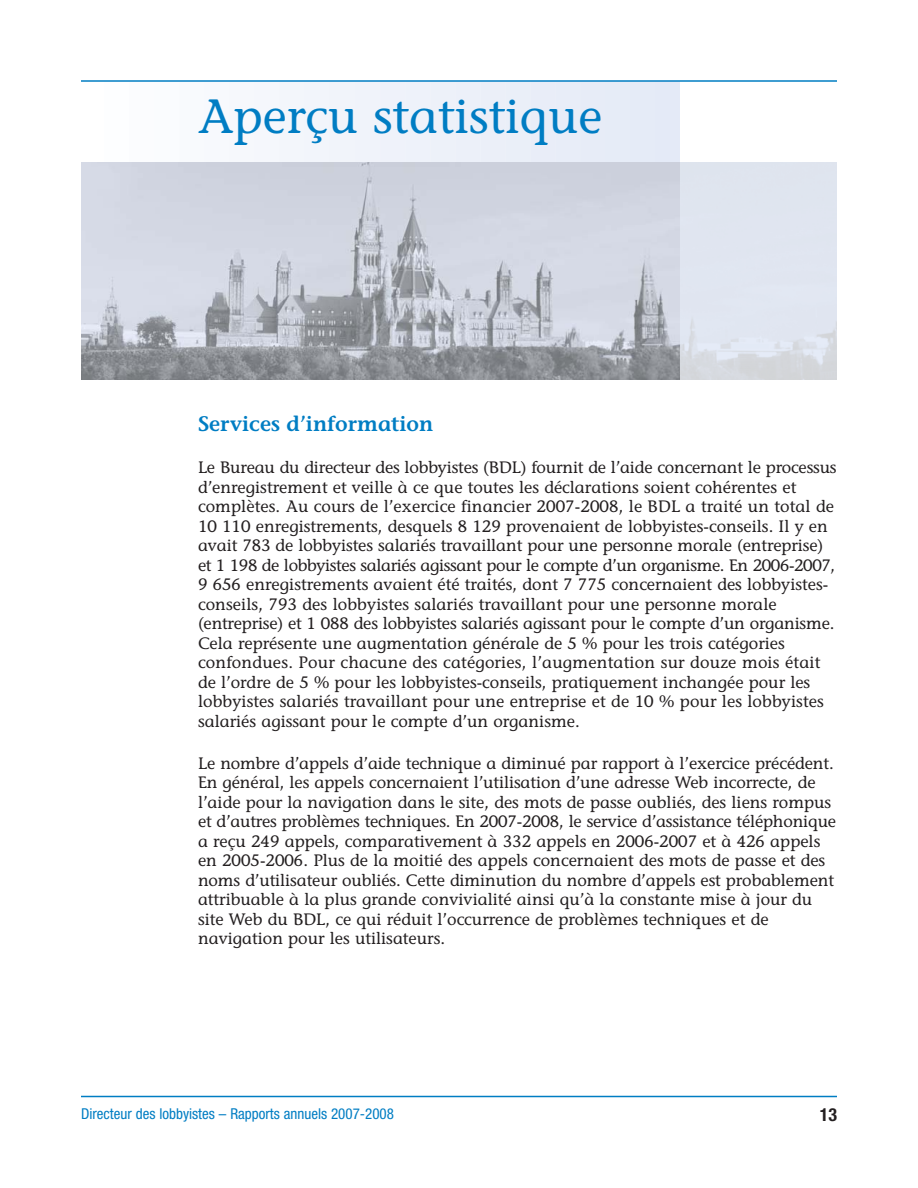
<style>
.page{position:relative;width:918px;height:1188px;background:#fff}
.page>*{position:absolute;margin:0;border:0;box-sizing:border-box;transform-origin:0 0}
.t1{font:48px "Stone Informal";color:#007dc3}
.t2{font:600 21px "Stone Informal";color:#007dc3}
.t3{font:700 condensed 18px "Helvetica Neue";color:#231f20}
.t4{font:16.5px/19.5px "Stone Informal";color:#231f20}
.t5{font:condensed 15px "Helvetica Neue";color:#007dc3}
</style>
<div class="page">
<svg style="left:81px;top:162px;width:599px;height:218px;background:#bfc3cd"></svg>
<div style="left:137px;top:81px;width:10px;height:81px;background:#fbfcfe"></div>
<div style="left:162px;top:81px;width:10px;height:81px;background:#fafcfe"></div>
<div style="left:188px;top:81px;width:9px;height:81px;background:#f8fafd"></div>
<div style="left:213px;top:81px;width:9px;height:81px;background:#f7f9fd"></div>
<div style="left:238px;top:81px;width:9px;height:81px;background:#f6f8fc"></div>
<div style="left:263px;top:81px;width:9px;height:81px;background:#f5f7fc"></div>
<div style="left:288px;top:81px;width:9px;height:81px;background:#f3f6fb"></div>
<div style="left:313px;top:81px;width:9px;height:81px;background:#f2f5fb"></div>
<div style="left:338px;top:81px;width:9px;height:81px;background:#f1f4fa"></div>
<div style="left:363px;top:81px;width:9px;height:81px;background:#f0f3fa"></div>
<div style="left:388px;top:81px;width:10px;height:81px;background:#eff2fa"></div>
<div style="left:413px;top:81px;width:10px;height:81px;background:#eef2fa"></div>
<div style="left:438px;top:81px;width:10px;height:81px;background:#edf1f9"></div>
<div style="left:463px;top:81px;width:10px;height:81px;background:#ecf0f9"></div>
<div style="left:488px;top:81px;width:10px;height:81px;background:#ebeff8"></div>
<div style="left:513px;top:81px;width:10px;height:81px;background:#eaeff8"></div>
<div style="left:538px;top:81px;width:10px;height:81px;background:#e9edf8"></div>
<div style="left:563px;top:81px;width:10px;height:81px;background:#e8edf8"></div>
<div style="left:589px;top:81px;width:9px;height:81px;background:#e7ecf7"></div>
<div style="left:614px;top:81px;width:9px;height:81px;background:#e6ecf7"></div>
<div style="left:639px;top:81px;width:9px;height:81px;background:#e5ebf7"></div>
<div style="left:664px;top:81px;width:9px;height:81px;background:#e4eaf7"></div>
<hr style="left:81px;top:80px;width:756px;height:2px;background:#007dc3">
<hr style="left:81px;top:1096px;width:756px;height:1px;background:#007dc3">
<h1 class="t1" style="left:198px;top:96px;width:406px">Aperçu statistique</h1>
<p class="t2" style="left:198px;top:415px;width:237px">Services d’information</p>
<p class="t4" style="left:198px;top:459px;width:640px">Le Bureau du directeur des lobbyistes (BDL) fournit de l’aide concernant le processus d’enregistrement et veille à ce que toutes les déclarations soient cohérentes et complètes. Au cours de l’exercice financier 2007-2008, le BDL a traité un total de 10 110 enregistrements, desquels 8 129 provenaient de lobbyistes-conseils. Il y en avait 783 de lobbyistes salariés travaillant pour une personne morale (entreprise) et 1 198 de lobbyistes salariés agissant pour le compte d’un organisme. En 2006-2007, 9 656 enregistrements avaient été traités, dont 7 775 concernaient des lobbyistes&shy;conseils, 793 des lobbyistes salariés travaillant pour une personne morale (entreprise) et 1 088 des lobbyistes salariés agissant pour le compte d’un organisme.<br>Cela représente une augmentation générale de 5 % pour les trois catégories confondues. Pour chacune des catégories, l’augmentation sur douze mois était de l’ordre de 5 % pour les lobbyistes-conseils, pratiquement inchangée pour les lobbyistes salariés travaillant pour une entreprise et de 10 % pour les lobbyistes salariés agissant pour le compte d’un organisme.</p>
<p class="t4" style="left:198px;top:755px;width:640px">Le nombre d’appels d’aide technique a diminué par rapport à l’exercice précédent.<br>En général, les appels concernaient l’utilisation d’une adresse Web incorrecte, de l’aide pour la navigation dans le site, des mots de passe oubliés, des liens rompus et d’autres problèmes techniques. En 2007-2008, le service d’assistance téléphonique a reçu 249 appels, comparativement à 332 appels en 2006-2007 et à 426 appels en 2005-2006. Plus de la moitié des appels concernaient des mots de passe et des noms d’utilisateur oubliés. Cette diminution du nombre d’appels est probablement attribuable à la plus grande convivialité ainsi qu’à la constante mise à jour du site Web du BDL, ce qui réduit l’occurrence de problèmes techniques et de navigation pour les utilisateurs.</p>
<p class="t5" style="left:81px;top:1108px;width:315px">Directeur des lobbyistes – Rapports annuels 2007-2008</p>
<p class="t3" style="left:820px;top:1108px;width:19px">13</p>
</div>
